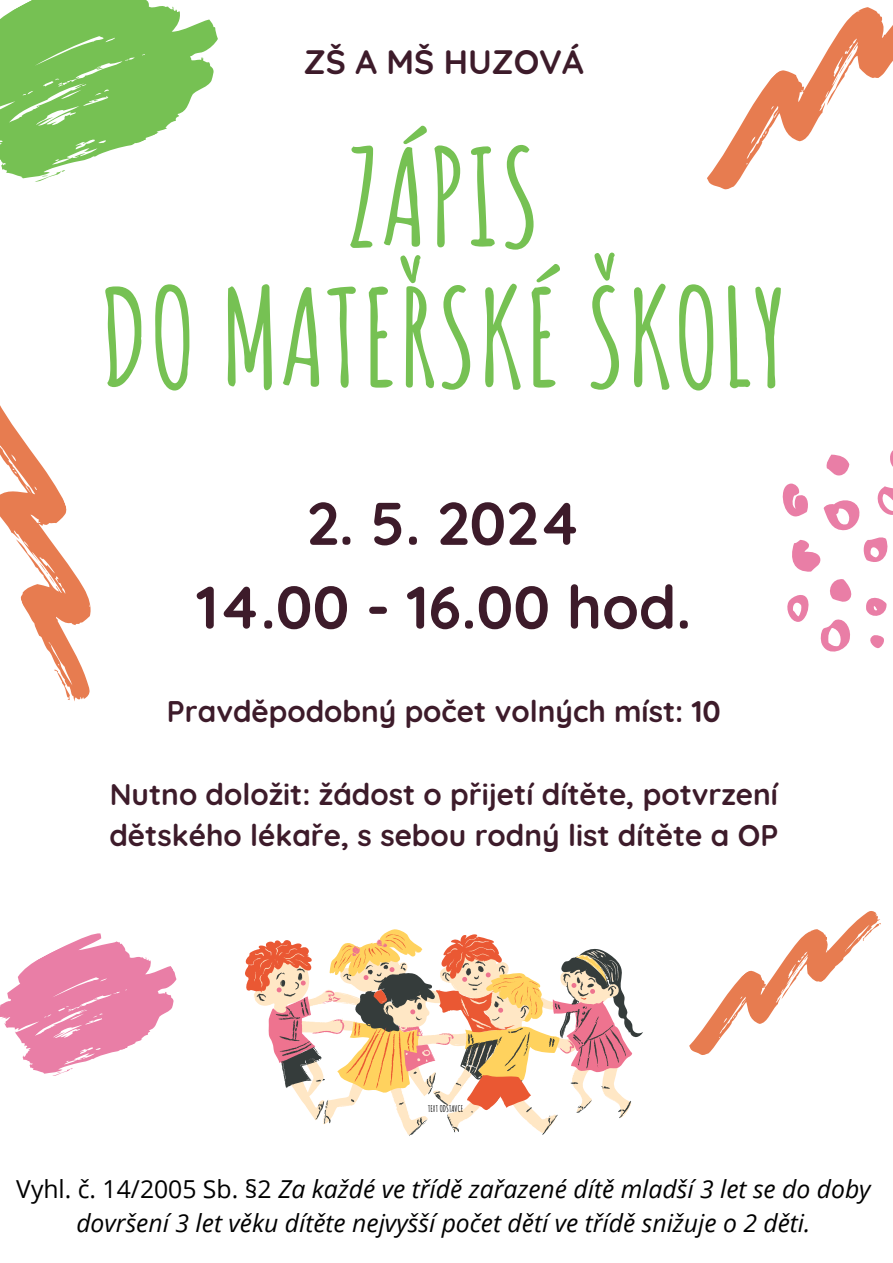
<style>
.page{position:relative;width:893px;height:1263px;background:#fff}
.page>*{position:absolute;margin:0;border:0;box-sizing:border-box;transform-origin:0 0}
.t1{font:700 132.38px/140.1px "Amatic SC";color:#76c153;text-align:center}
.t2{font:700 60px/83.8px "Quicksand";color:#3d1b2a;text-align:center}
.t3{font:700 33.75px "Quicksand";color:#3d1b2a}
.t4{font:700 29.78px/41.6px "Quicksand";color:#3d1b2a}
.t5{font:italic 24.75px/34.3px "Open Sans";color:#000;text-align:center}
.t6{font:700 9px "Amatic SC";color:#000}
.s1{font-style:normal}
</style>
<div class="page">
<svg style="left:0;top:405px;width:91px;height:296px"></svg>
<svg style="left:0;top:0;width:218px;height:179px;fill:#76c153"></svg>
<svg style="left:35px;top:168px;width:32px;height:14px"></svg>
<svg style="left:890px;top:450px;width:3px;height:17px"></svg>
<svg style="left:826px;top:455px;width:23px;height:21px"></svg>
<svg style="left:782px;top:483px;width:111px;height:168px"></svg>
<svg style="left:0;top:933px;width:177px;height:143px"></svg>
<svg style="left:689px;top:911px;width:192px;height:144px"></svg>
<svg style="left:707px;top:7px;width:186px;height:183px"></svg>
<svg style="left:309px;top:948px;width:334px;height:188px"></svg>
<svg style="left:245px;top:934px;width:341px;height:177px"></svg>
<p class="t3" style="left:304px;top:40px;width:281px">ZŠ A MŠ HUZOVÁ</p>
<p class="t1" style="left:99px;top:126px;width:691px">ZÁPIS<br>DO MATEŘSKÉ ŠKOLY</p>
<h3 class="t2" style="left:196px;top:480px;width:496px">2. 5. 2024<br>14.00 - 16.00 hod.</h3>
<h1 class="t4" style="left:167px;top:689px;width:555px">Pravděpodobný počet volných míst: 10</h1>
<h2 class="t4" style="left:109px;top:773px;width:670px">Nutno doložit: žádost o přijetí dítěte, potvrzení dětského lékaře, s sebou rodný list dítěte a OP</h2>
<h4 class="t6" style="left:428px;top:1103px;width:37px">TEXT ODSTAVCE</h4>
<h4 class="t5" style="left:16px;top:1171px;width:856px"><span class="s1">Vyhl. č. 14/2005 Sb. §2</span> Za každé ve třídě zařazené dítě mladší 3 let se do doby dovršení 3 let věku dítěte nejvyšší počet dětí ve třídě snižuje o 2 děti.</h4>
</div>
